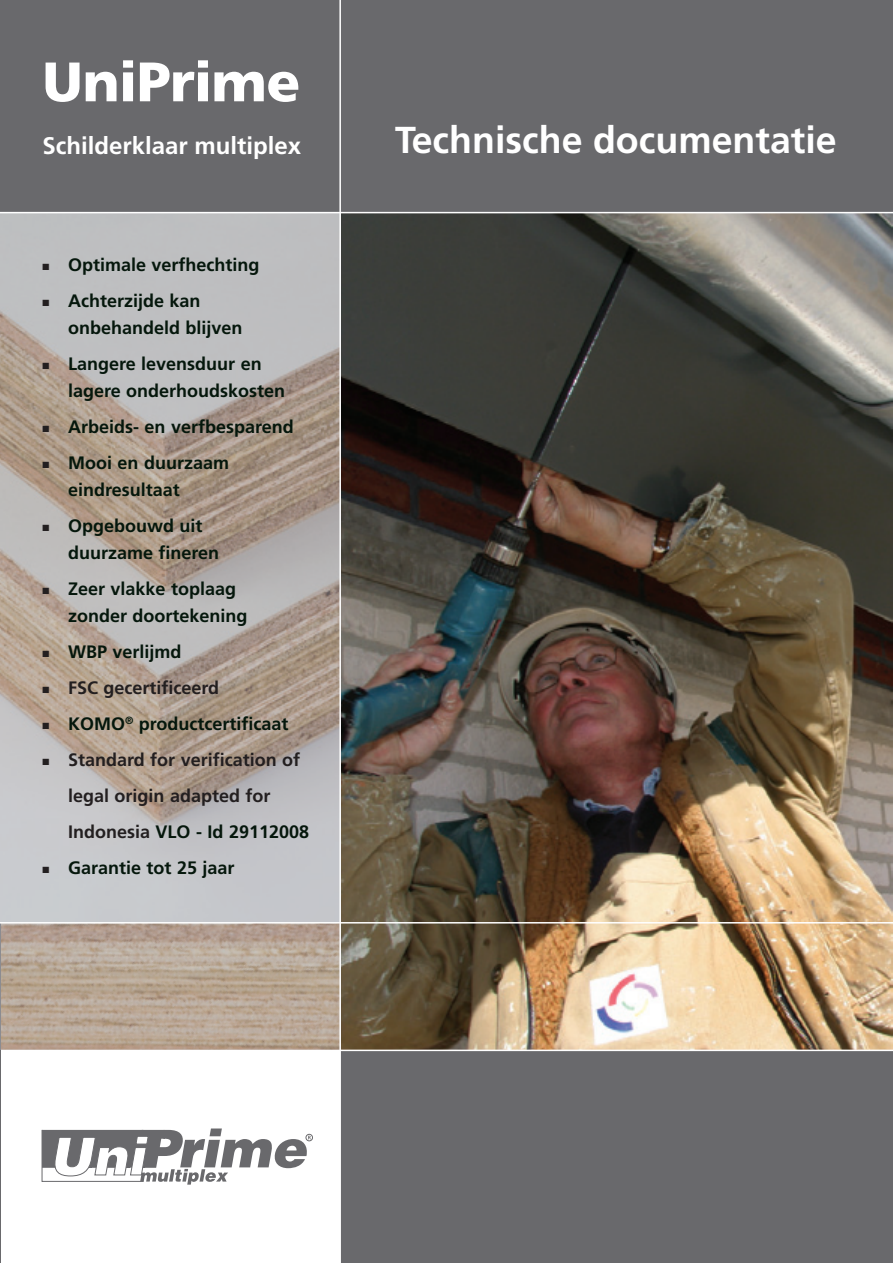
<style>
.page{position:relative;width:893px;height:1263px;background:#fff}
.page>*{position:absolute;margin:0;border:0;box-sizing:border-box;transform-origin:0 0}
.t1{font:900 55.5px "Frutiger";letter-spacing:-.01em;color:#fff}
.t2{font:700 37.5px "Frutiger";color:#fff}
.t3{font:700 24px "Frutiger";color:#fff}
.t4{font:700 18px/27px "Frutiger";color:#05170c}
.t5{font:700 18px/36px "Frutiger";color:#231f20}
.s1{color:#231f20}
.s2{color:#05170c}
</style>
<div class="page">
<div style="left:341px;top:1050px;width:552px;height:213px;background:#69696c"></div>
<div style="left:0;top:0;width:893px;height:213px;background:#69696c"></div>
<img style="left:341px;top:213px;width:552px;height:836px">
<svg style="left:42px;top:1128px;width:269px;height:56px"></svg>
<div style="left:306px;top:1134px;width:7px;height:7px;border:1px solid #69696c;border-radius:50%"></div>
<hr style="left:0;top:1049px;width:893px;height:2px;background:#fff">
<svg style="left:0;top:213px;width:339px;height:709px;background:#b7afaa"></svg>
<svg style="left:0;top:923px;width:339px;height:127px;background:#b7a594"></svg>
<hr style="left:0;top:922px;width:893px;height:1px;background:#fff">
<hr style="left:339px;top:0;width:2px;height:1263px;background:#fff">
<hr style="left:0;top:212px;width:893px;height:1px;background:#fff">
<p class="t1" style="left:43px;top:48px;width:259px">UniPrime</p>
<p class="t3" style="left:43px;top:131px;width:260px">Schilderklaar multiplex</p>
<p class="t2" style="left:395px;top:118px;width:443px">Technische documentatie</p>
<p class="t4" style="left:43px;top:251px;width:219px"><span class="s1">■</span> Optimale verfhechting</p>
<p class="t4" style="left:68px;top:287px;width:176px;text-indent:-26px"><span class="s1">■</span> Achterzijde kan onbehandeld blijven</p>
<p class="t4" style="left:68px;top:350px;width:219px;text-indent:-26px"><span class="s1">■</span> Langere levensduur en lagere onderhoudskosten</p>
<p class="t4" style="left:43px;top:413px;width:253px"><span class="s1">■</span> Arbeids- en verfbesparend</p>
<p class="t4" style="left:68px;top:449px;width:163px;text-indent:-26px"><span class="s1">■</span> Mooi en duurzaam eindresultaat</p>
<p class="t4" style="left:68px;top:512px;width:153px;text-indent:-26px"><span class="s1">■</span> Opgebouwd uit duurzame fineren</p>
<p class="t4" style="left:68px;top:575px;width:181px;text-indent:-26px"><span class="s1">■</span> Zeer vlakke toplaag zonder doortekening</p>
<p class="t4" style="left:43px;top:638px;width:141px"><span class="s1">■</span> WBP verlijmd</p>
<p class="t5" style="left:43px;top:670px;width:178px">■ FSC gecertificeerd</p>
<p class="t4" style="left:43px;top:710px;width:248px"><span class="s1">■</span> KOMO<sup>®</sup> productcertificaat</p>
<p class="t5" style="left:68px;top:742px;width:243px;text-indent:-26px">■ Standard for verification of legal origin adapted for<br>Indonesia <span class="s2">VLO - Id 29112008</span></p>
<p class="t4" style="left:43px;top:854px;width:194px"><span class="s1">■</span> Garantie tot 25 jaar</p>
</div>
